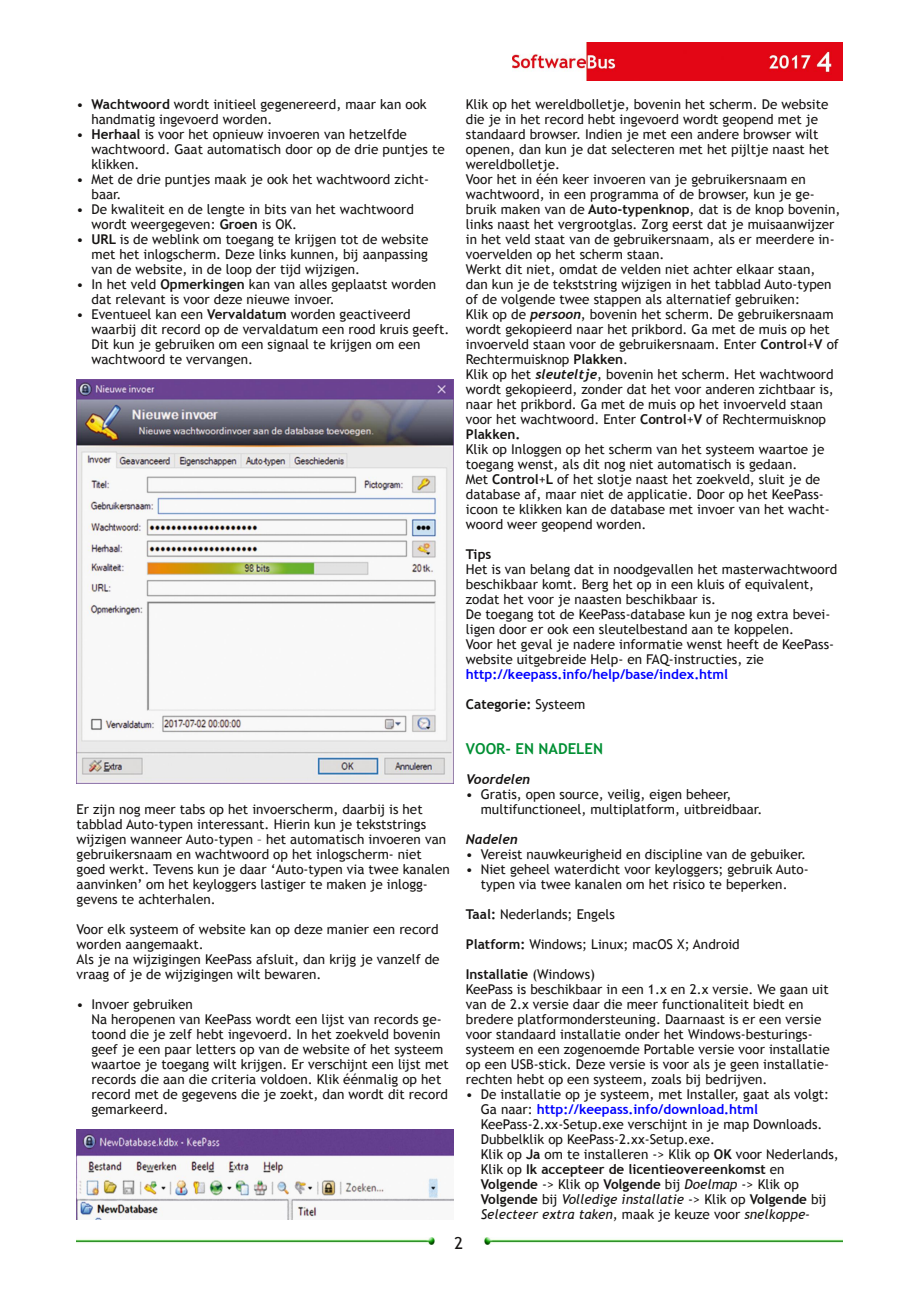
<style>
.page{position:relative;width:919px;height:1289px;background:#fff}
.page>*{position:absolute;margin:0;border:0;box-sizing:border-box;transform-origin:0 0}
.t1{font:16.5px "Trebuchet MS";color:#161413}
.t2{font:700 15px "Trebuchet MS";color:#008f33}
.t3{font:13.5px/15px "Trebuchet MS";color:#161413}
.t4{font:700 13.5px "Trebuchet MS";color:#00f}
.t5{font:700 13.5px "Trebuchet MS";color:#161413}
.t6{font:italic 700 13.5px "Trebuchet";color:#161413}
.s1{font-weight:700}
.s2{font-family:"Trebuchet";font-weight:700;font-style:italic}
.s3{font-weight:400}
.s4{font-weight:700;color:#00f}
.s5{font-style:italic}
</style>
<div class="page">
<img style="left:512px;top:43px;width:330px;height:38px">
<img style="left:77px;top:1237px;width:358px;height:7px">
<img style="left:484px;top:1237px;width:358px;height:7px">
<img style="left:77px;top:379px;width:376px;height:404px">
<img style="left:77px;top:1129px;width:376px;height:90px">
<p class="t3" style="left:91px;top:96px;width:337px;text-indent:-15px">• <span class="s1">Wachtwoord</span> wordt initieel gegenereerd, maar kan ook handmatig ingevoerd worden.</p>
<p class="t3" style="left:91px;top:126px;width:355px;text-indent:-15px">• <span class="s1">Herhaal</span> is voor het opnieuw invoeren van hetzelfde wachtwoord. Gaat automatisch door op de drie puntjes te klikken.</p>
<p class="t3" style="left:91px;top:171px;width:339px;text-indent:-15px">• Met de drie puntjes maak je ook het wachtwoord zicht‐ baar.</p>
<p class="t3" style="left:91px;top:201px;width:324px;text-indent:-15px">• De kwaliteit en de lengte in bits van het wachtwoord wordt weergegeven: <span class="s1">Groen</span> is OK.</p>
<p class="t3" style="left:91px;top:231px;width:338px;text-align:justify;text-indent:-15px">• <span class="s1">URL</span> is de weblink om toegang te krĳgen tot de website met het inlogscherm. Deze links kunnen, bĳ aanpassing van de website, in de loop der tĳd wĳzigen.</p>
<p class="t3" style="left:91px;top:276px;width:346px;text-indent:-15px">• In het veld <span class="s1">Opmerkingen</span> kan van alles geplaatst worden dat relevant is voor deze nieuwe invoer.</p>
<p class="t3" style="left:91px;top:306px;width:359px;text-indent:-15px">• Eventueel kan een <span class="s1">Vervaldatum</span> worden geactiveerd waarbĳ dit record op de vervaldatum een rood kruis geeft.<br>Dit kun je gebruiken om een signaal te krĳgen om een wachtwoord te vervangen.</p>
<p class="t3" style="left:77px;top:801px;width:375px">Er zĳn nog meer tabs op het invoerscherm, daarbĳ is het tabblad Auto‐typen interessant. Hierin kun je tekststrings wĳzigen wanneer Auto‐typen – het automatisch invoeren van gebruikersnaam en wachtwoord op het inlogscherm‐ niet goed werkt. Tevens kun je daar ‘Auto‐typen via twee kanalen aanvinken’ om het keyloggers lastiger te maken je inlogg‐ gevens te achterhalen.</p>
<p class="t3" style="left:77px;top:921px;width:364px">Voor elk systeem of website kan op deze manier een record worden aangemaakt.<br>Als je na wĳzigingen KeePass afsluit, dan krĳg je vanzelf de vraag of je de wĳzigingen wilt bewaren.</p>
<p class="t3" style="left:91px;top:996px;width:359px;text-indent:-15px">• Invoer gebruiken<br>Na heropenen van KeePass wordt een lĳst van records ge‐ toond die je zelf hebt ingevoerd. In het zoekveld bovenin geef je een paar letters op van de website of het systeem waartoe je toegang wilt krĳgen. Er verschĳnt een lĳst met records die aan die criteria voldoen. Klik éénmalig op het record met de gegevens die je zoekt, dan wordt dit record gemarkeerd.</p>
<p class="t3" style="left:466px;top:96px;width:376px">Klik op het wereldbolletje, bovenin het scherm. De website die je in het record hebt ingevoerd wordt geopend met je standaard browser. Indien je met een andere browser wilt openen, dan kun je dat selecteren met het pĳltje naast het wereldbolletje.<br>Voor het in één keer invoeren van je gebruikersnaam en wachtwoord, in een programma of de browser, kun je ge‐ bruik maken van de <span class="s1">Auto‐typenknop</span>, dat is de knop bovenin, links naast het vergrootglas. Zorg eerst dat je muisaanwĳzer in het veld staat van de gebruikersnaam, als er meerdere in‐ voervelden op het scherm staan.<br>Werkt dit niet, omdat de velden niet achter elkaar staan, dan kun je de tekststring wĳzigen in het tabblad Auto‐typen of de volgende twee stappen als alternatief gebruiken:<br>Klik op de <span class="s2">persoon</span>, bovenin het scherm. De gebruikersnaam wordt gekopieerd naar het prikbord. Ga met de muis op het invoerveld staan voor de gebruikersnaam. Enter <span class="s1">Control</span>+<span class="s1">V</span> of Rechtermuisknop <span class="s1">Plakken</span>.<br>Klik op het <span class="s2">sleuteltje</span>, bovenin het scherm. Het wachtwoord wordt gekopieerd, zonder dat het voor anderen zichtbaar is, naar het prikbord. Ga met de muis op het invoerveld staan voor het wachtwoord. Enter <span class="s1">Control</span>+<span class="s1">V</span> of Rechtermuisknop <span class="s1">Plakken.</span></p>
<p class="t3" style="left:466px;top:441px;width:365px">Klik op Inloggen op het scherm van het systeem waartoe je toegang wenst, als dit nog niet automatisch is gedaan.<br>Met <span class="s1">Control</span>+<span class="s1">L</span> of het slotje naast het zoekveld, sluit je de database af, maar niet de applicatie. Door op het KeePass‐ icoon te klikken kan de database met invoer van het wacht‐ woord weer geopend worden.</p>
<p class="t5" style="left:466px;top:546px;width:27px">Tips</p>
<p class="t3" style="left:466px;top:561px;width:373px">Het is van belang dat in noodgevallen het masterwachtwoord beschikbaar komt. Berg het op in een kluis of equivalent, zodat het voor je naasten beschikbaar is.<br>De toegang tot de KeePass‐database kun je nog extra bevei‐ ligen door er ook een sleutelbestand aan te koppelen.<br>Voor het geval je nadere informatie wenst heeft de KeePass‐ website uitgebreide Help‐ en FAQ‐instructies, zie</p>
<p class="t4" style="left:466px;top:666px;width:264px">http://keepass.info/help/base/index.html</p>
<p class="t5" style="left:466px;top:696px;width:121px">Categorie: <span class="s3">Systeem</span></p>
<p class="t2" style="left:466px;top:740px;width:139px">VOOR‐ EN NADELEN</p>
<p class="t6" style="left:466px;top:771px;width:66px">Voordelen</p>
<p class="t3" style="left:480px;top:786px;width:283px;text-indent:-15px">• Gratis, open source, veilig, eigen beheer, multifunctioneel, multiplatform, uitbreidbaar.</p>
<p class="t6" style="left:466px;top:831px;width:53px">Nadelen</p>
<p class="t3" style="left:466px;top:846px;width:342px">• Vereist nauwkeurigheid en discipline van de gebuiker.</p>
<p class="t3" style="left:466px;top:861px;width:344px;text-align:center">• Niet geheel waterdicht voor keyloggers; gebruik Auto‐ typen via twee kanalen om het risico te beperken.</p>
<p class="t3" style="left:466px;top:906px;width:150px"><span class="s1">Taal:</span> Nederlands; Engels</p>
<p class="t3" style="left:466px;top:936px;width:275px"><span class="s1">Platform:</span> Windows; Linux; macOS X; Android</p>
<p class="t3" style="left:466px;top:966px;width:365px"><span class="s1">Installatie</span> (Windows)<br>KeePass is beschikbaar in een 1.x en 2.x versie. We gaan uit van de 2.x versie daar die meer functionaliteit biedt en bredere platformondersteuning. Daarnaast is er een versie voor standaard installatie onder het Windows‐besturings‐ systeem en een zogenoemde Portable versie voor installatie op een USB‐stick. Deze versie is voor als je geen installatie‐ rechten hebt op een systeem, zoals bĳ bedrĳven.</p>
<p class="t3" style="left:480px;top:1086px;width:359px;text-indent:-15px">• De installatie op je systeem, met Installer, gaat als volgt:<br>Ga naar: <span class="s4">http://keepass.info/download.html </span>KeePass‐2.xx‐Setup.exe verschĳnt in je map Downloads.<br>Dubbelklik op KeePass‐2.xx‐Setup.exe.<br>Klik op <span class="s1">Ja</span> om te installeren ‐&gt; Klik op <span class="s1">OK</span> voor Nederlands, Klik op <span class="s1">Ik accepteer de licentieovereenkomst</span> en <span class="s1">Volgende</span> ‐&gt; Klik op <span class="s1">Volgende</span> bĳ <span class="s5">Doelmap</span> ‐&gt; Klik op <span class="s1">Volgende</span> bĳ <span class="s5">Volledige installatie</span> ‐&gt; Klik op <span class="s1">Volgende</span> bĳ <span class="s5">Selecteer extra taken</span>, maak je keuze voor <span class="s5">snelkoppe‐</span></p>
<p class="t1" style="left:454px;top:1233px;width:10px">2</p>
</div>
